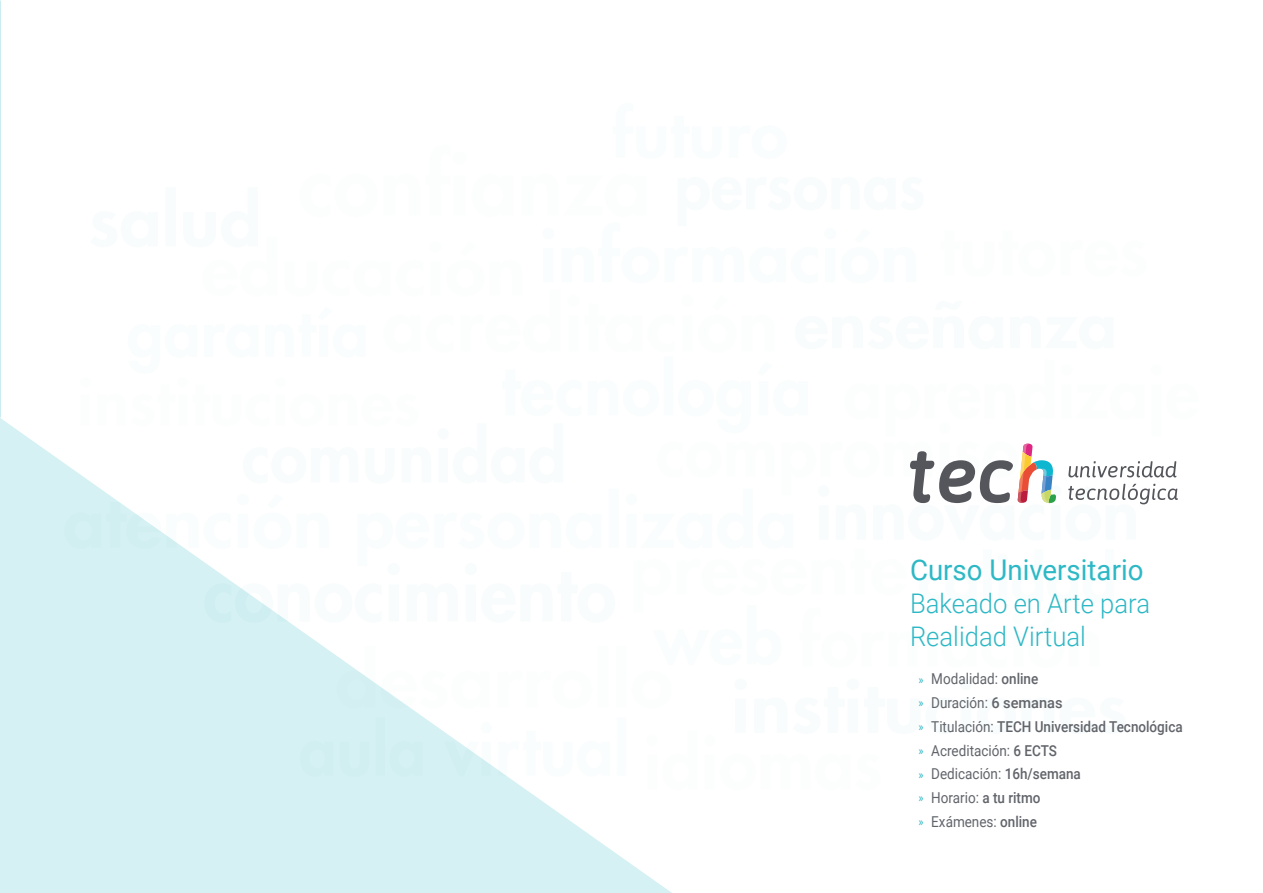
<style>
.page{position:relative;width:1263px;height:893px;background:#fff}
.page>*{position:absolute;margin:0;border:0;box-sizing:border-box;transform-origin:0 0}
.t1{font:28.5px "Roboto";color:#2db8c5}
.t2{font:300 27px/33px "Roboto";color:#2db8c5;scale:.95 1}
.t3{font:15px/23.7px "Roboto";color:#61646a;scale:.9 1}
.s1{font-size:12px;color:#2db8c5}
.s2{font-weight:500}
</style>
<div class="page">
<svg style="left:0;top:418px;width:672px;height:475px;background:#d9f2f4"></svg>
<svg style="left:64px;top:418px;width:1114px;height:372px"></svg>
<h1 class="t1" style="left:910px;top:550px;width:235px">Curso Universitario</h1>
<h2 class="t2" style="left:910px;top:586px;width:254px">Bakeado en Arte para<br>Realidad Virtual</h2>
<p class="t3" style="left:918px;top:667px;width:295px"><span class="s1">»</span> Modalidad: <span class="s2">online<br></span><span class="s1">»</span> Duración: <span class="s2">6 semanas<br></span><span class="s1">»</span> Titulación: <span class="s2">TECH Universidad Tecnológica </span><span class="s1">»</span> Acreditación: <span class="s2">6 ECTS<br></span><span class="s1">»</span> Dedicación: <span class="s2">16h/semana<br></span><span class="s1">»</span> Horario: <span class="s2">a tu ritmo<br></span><span class="s1">»</span> Exámenes: <span class="s2">online</span></p>
</div>
